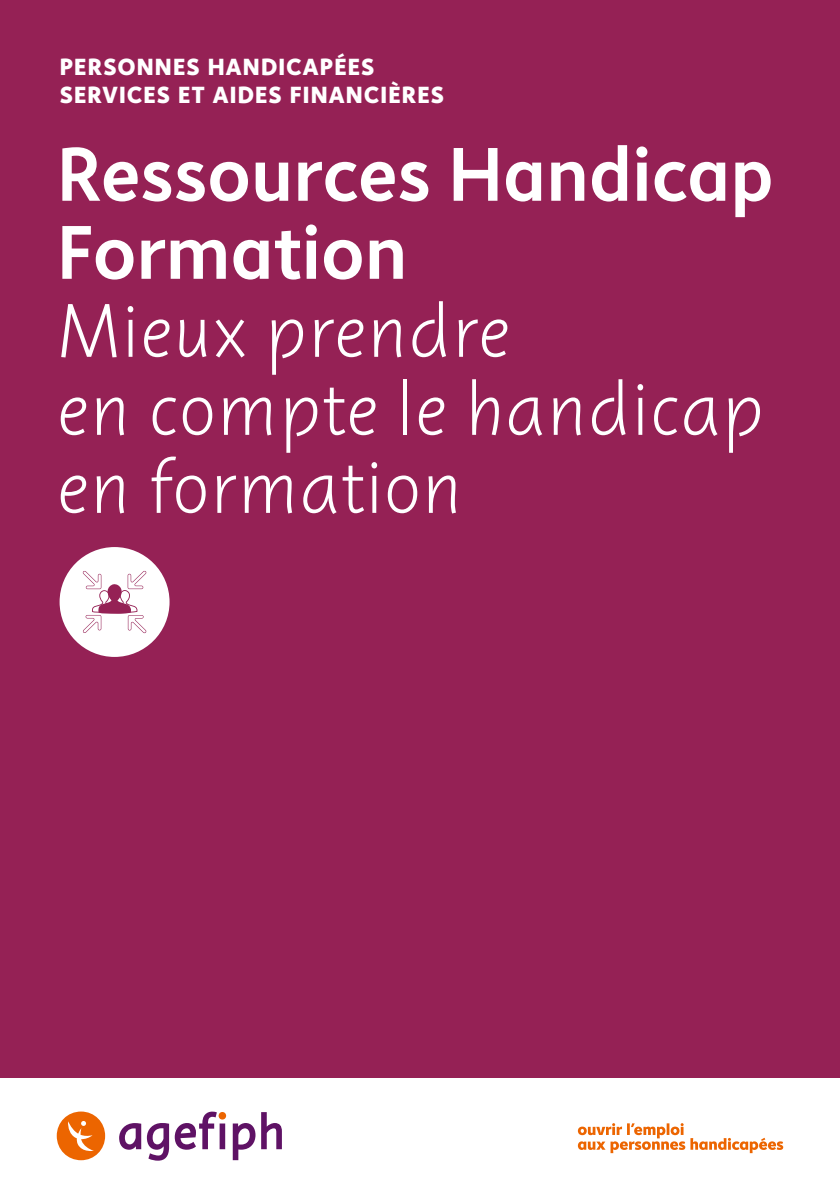
<style>
.page{position:relative;width:840px;height:1191px;background:#fff}
.page>*{position:absolute;margin:0;border:0;box-sizing:border-box;transform-origin:0 0}
.t1{font:78px/78px "Instant 2 Quick";color:#fff}
.t2{font:78px/78px "Instant 4 Slow";color:#fff}
.t3{font:800 24px/28px "Instant 5";letter-spacing:.05em;color:#fff}
</style>
<div class="page">
<svg style="left:577px;top:1123px;width:205px;height:30px"></svg>
<svg style="left:119px;top:1111px;width:163px;height:49px"></svg>
<div style="left:218px;top:1112px;width:8px;height:7px;background:#ec6500;border-radius:50%"></div>
<div style="left:57px;top:1111px;width:48px;height:49px;background:#ec6500;border-radius:50%"></div>
<svg style="left:68px;top:1121px;width:26px;height:30px"></svg>
<div style="left:0;top:0;width:839px;height:1077px;background:#952155"></div>
<div style="left:60px;top:547px;width:109px;height:110px;background:#fff;border-radius:50%"></div>
<svg style="left:83px;top:570px;width:63px;height:63px"></svg>
<p class="t3" style="left:60px;top:52px;width:386px">PERSONNES HANDICAPÉES<br>SERVICES ET AIDES FINANCIÈRES</p>
<h1 class="t2" style="left:57px;top:135px;width:717px">Ressources Handicap<br>Formation</h1>
<h1 class="t1" style="left:57px;top:293px;width:708px">Mieux prendre<br>en compte le handicap en formation</h1>
</div>
